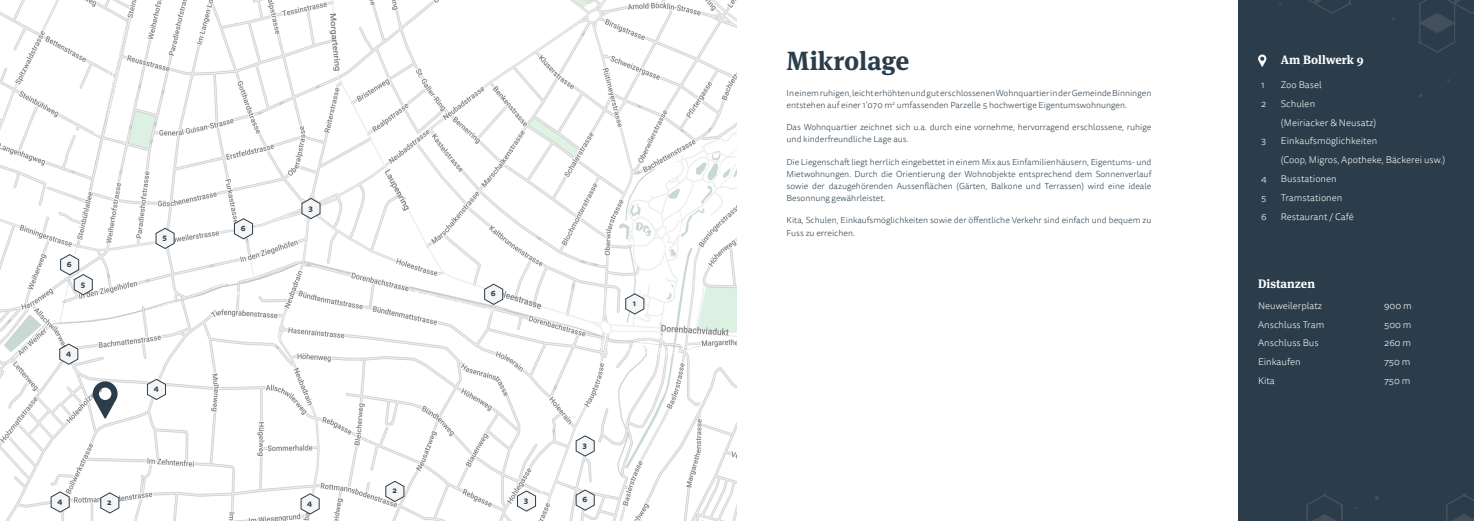
<style>
.page{position:relative;width:1474px;height:521px;background:#fff}
.page>*{position:absolute;margin:0;border:0;box-sizing:border-box;transform-origin:0 0}
.t1{font:700 26.25px "Meta Serif OT";color:#2b3d4a}
.t2{font:700 12.25px "Meta Serif OT";color:#fff}
.t3{font:300 9.62px/18.8px "Tisa Sans Pro";color:#fff}
.t4{font:300 8.75px/12.2px "Tisa Sans Pro";color:#2b3d4a}
.t5{font:700 7.88px "Tisa Sans Pro";color:#2b3d4a}
</style>
<div class="page">
<div style="left:1238px;top:67px;width:32px;height:454px;background:#2b3d4a"></div>
<div style="left:1270px;top:67px;width:203px;height:427px;background:#2b3d4a"></div>
<svg style="left:1270px;top:494px;width:203px;height:27px;background:#2c3e4b"></svg>
<img style="left:0;top:0;width:737px;height:521px">
<svg style="left:93px;top:381px;width:26px;height:38px"></svg>
<svg style="left:624px;top:293px;width:20px;height:22px"></svg>
<svg style="left:100px;top:492px;width:20px;height:22px"></svg>
<svg style="left:301px;top:197px;width:20px;height:23px"></svg>
<svg style="left:516px;top:490px;width:20px;height:22px"></svg>
<svg style="left:384px;top:480px;width:21px;height:22px"></svg>
<svg style="left:59px;top:343px;width:20px;height:22px"></svg>
<svg style="left:155px;top:227px;width:20px;height:22px"></svg>
<svg style="left:146px;top:378px;width:20px;height:22px"></svg>
<svg style="left:50px;top:491px;width:20px;height:22px"></svg>
<svg style="left:300px;top:493px;width:20px;height:22px"></svg>
<svg style="left:59px;top:254px;width:34px;height:42px"></svg>
<svg style="left:233px;top:218px;width:20px;height:22px"></svg>
<svg style="left:483px;top:283px;width:20px;height:22px"></svg>
<svg style="left:575px;top:489px;width:20px;height:22px"></svg>
<div style="left:1238px;top:0;width:235px;height:67px;background:#2b3d4a"></div>
<svg style="left:575px;top:435px;width:20px;height:22px"></svg>
<p class="t5" style="left:67px;top:258px;width:6px">6</p>
<p class="t5" style="left:81px;top:278px;width:6px">5</p>
<p class="t5" style="left:66px;top:348px;width:6px">4</p>
<p class="t5" style="left:162px;top:232px;width:6px">5</p>
<p class="t5" style="left:154px;top:383px;width:6px">4</p>
<p class="t5" style="left:241px;top:222px;width:6px">6</p>
<p class="t5" style="left:308px;top:202px;width:6px">3</p>
<p class="t5" style="left:57px;top:495px;width:6px">4</p>
<p class="t5" style="left:307px;top:497px;width:6px">4</p>
<p class="t5" style="left:107px;top:496px;width:6px">2</p>
<p class="t5" style="left:392px;top:485px;width:6px">2</p>
<p class="t5" style="left:491px;top:288px;width:6px">6</p>
<p class="t5" style="left:633px;top:297px;width:5px">1</p>
<p class="t5" style="left:524px;top:494px;width:6px">3</p>
<p class="t5" style="left:582px;top:439px;width:6px">3</p>
<p class="t5" style="left:582px;top:493px;width:6px">6</p>
<h1 class="t1" style="left:786px;top:45px;width:124px">Mikrolage</h1>
<p class="t4" style="left:786px;top:87px;width:366px">In einem ruhigen, leicht erhöhten und gut erschlossenen Wohnquartier in der Gemeinde Binningen entstehen auf einer 1’070 m<sup>2</sup> umfassenden Parzelle 5 hochwertige Eigentumswohnungen.</p>
<p class="t4" style="left:786px;top:121px;width:366px">Das Wohnquartier zeichnet sich u.a. durch eine vornehme, hervorragend erschlossene, ruhige und kinderfreundliche Lage aus.</p>
<p class="t4" style="left:786px;top:156px;width:366px;text-align:justify">Die Liegenschaft liegt herrlich eingebettet in einem Mix aus Einfamilienhäusern, Eigentums- und Mietwohnungen. Durch die Orientierung der Wohnobjekte entsprechend dem Sonnenverlauf sowie der dazugehörenden Aussenflächen (Gärten, Balkone und Terrassen) wird eine ideale Besonnung gewährleistet.</p>
<p class="t4" style="left:786px;top:215px;width:366px">Kita, Schulen, Einkaufsmöglichkeiten sowie der öffentliche Verkehr sind einfach und bequem zu<br>Fuss zu erreichen.</p>
<h2 class="t2" style="left:1280px;top:53px;width:84px">Am Bollwerk 9</h2>
<p class="t3" style="left:1261px;top:76px;width:5px">1</p>
<p class="t3" style="left:1280px;top:76px;width:42px">Zoo Basel</p>
<p class="t3" style="left:1261px;top:94px;width:7px">2</p>
<p class="t3" style="left:1280px;top:94px;width:97px">Schulen<br>(Meiriacker &amp; Neusatz)</p>
<p class="t3" style="left:1261px;top:132px;width:7px">3</p>
<p class="t3" style="left:1280px;top:132px;width:166px">Einkaufsmöglichkeiten<br>(Coop, Migros, Apotheke, Bäckerei usw.)</p>
<p class="t3" style="left:1261px;top:170px;width:7px">4</p>
<p class="t3" style="left:1280px;top:170px;width:57px">Busstationen</p>
<p class="t3" style="left:1261px;top:188px;width:7px">5</p>
<p class="t3" style="left:1280px;top:188px;width:63px">Tramstationen</p>
<p class="t3" style="left:1261px;top:207px;width:7px">6</p>
<p class="t3" style="left:1280px;top:207px;width:74px">Restaurant / Café</p>
<h2 class="t2" style="left:1258px;top:276px;width:58px">Distanzen</h2>
<p class="t3" style="left:1258px;top:296px;width:66px">Neuweilerplatz</p>
<p class="t3" style="left:1384px;top:296px;width:29px">900 m</p>
<p class="t3" style="left:1258px;top:315px;width:68px">Anschluss Tram</p>
<p class="t3" style="left:1384px;top:315px;width:29px">500 m</p>
<p class="t3" style="left:1258px;top:334px;width:62px">Anschluss Bus</p>
<p class="t3" style="left:1384px;top:334px;width:29px">260 m</p>
<p class="t3" style="left:1258px;top:353px;width:44px">Einkaufen</p>
<p class="t3" style="left:1384px;top:353px;width:28px">750 m</p>
<p class="t3" style="left:1258px;top:372px;width:18px">Kita</p>
<p class="t3" style="left:1384px;top:372px;width:28px">750 m</p>
</div>
